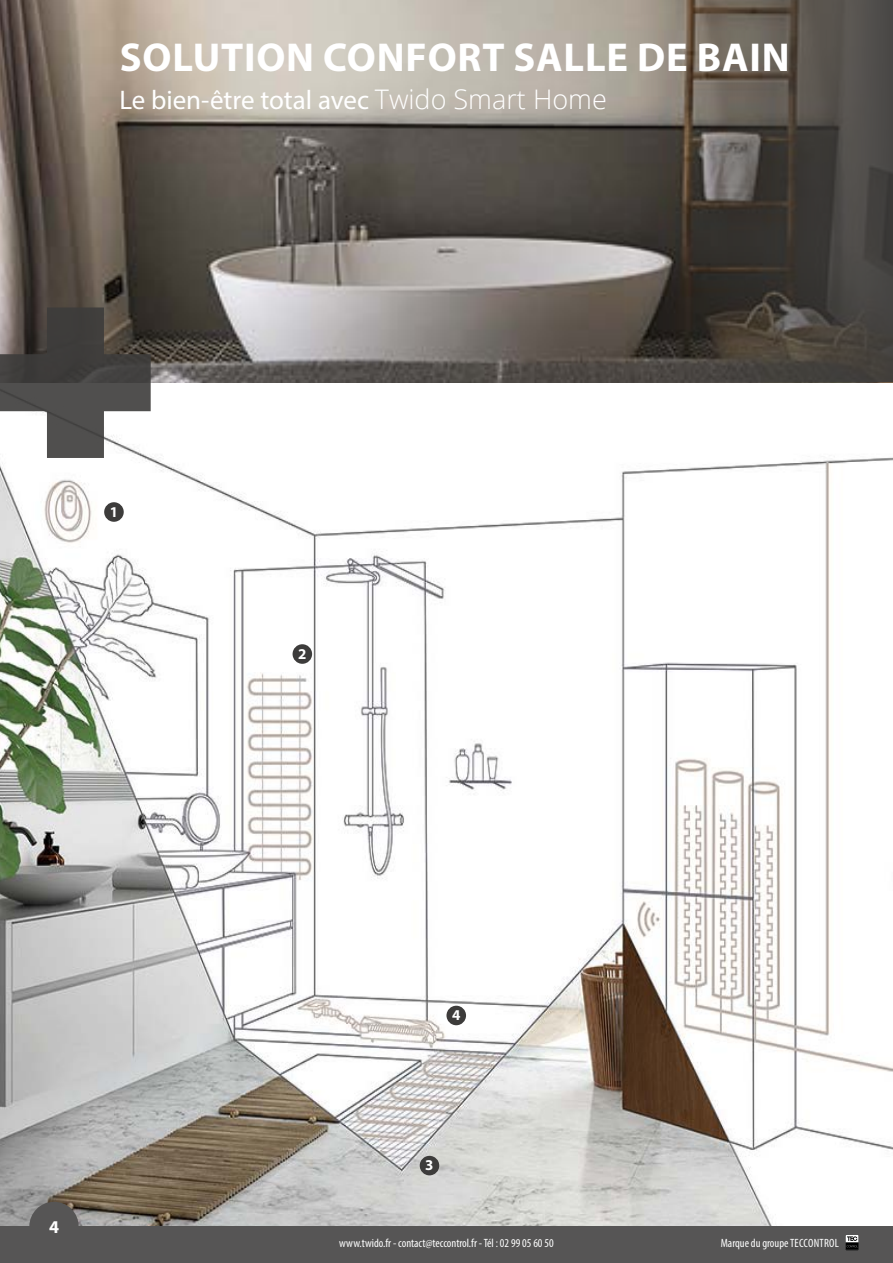
<style>
.page{position:relative;width:893px;height:1263px;background:#fff}
.page>*{position:absolute;margin:0;border:0;box-sizing:border-box;transform-origin:0 0}
.t1{font:700 40.5px "Myriad Pro";letter-spacing:.02em;color:#fff}
.t2{font:27px "Myriad Pro";color:#fff}
.t3{font:700 18px "Myriad Pro";color:#fff}
.t4{font:700 15px "Myriad Pro";color:#fff}
.t5{font:condensed 12px "Myriad Pro";color:#fff}
.s1{font-family:"Open Sans";font-weight:300}
</style>
<div class="page">
<img style="left:0;top:411px;width:893px;height:815px">
<div style="left:0;top:1226px;width:893px;height:37px;background:#565555"></div>
<div style="left:29px;top:1202px;width:50px;height:49px;background:#565555;border-radius:50%"></div>
<img style="left:0;top:0;width:893px;height:383px">
<div style="left:0;top:354px;width:151px;height:57px;background:linear-gradient(to bottom,#3b3938,#545352)"></div>
<div style="left:47px;top:307px;width:57px;height:151px;background:linear-gradient(to right,#464443,#484746)"></div>
<div style="left:104px;top:502px;width:20px;height:20px;background:#3d3c3b;border-radius:50%"></div>
<div style="left:446px;top:1006px;width:20px;height:19px;background:#3d3c3b;border-radius:50%"></div>
<div style="left:293px;top:644px;width:19px;height:20px;background:#3d3c3b;border-radius:50%"></div>
<div style="left:420px;top:1156px;width:19px;height:19px;background:#3d3c3b;border-radius:50%"></div>
<svg style="left:845px;top:1235px;width:14px;height:15px"></svg>
<svg style="left:627px;top:0;width:266px;height:382px;background:#524d47"></svg>
<h1 class="t1" style="left:120px;top:31px;width:671px">SOLUTION CONFORT SALLE DE BAIN</h1>
<h2 class="t2" style="left:119px;top:83px;width:489px">Le bien-être total avec <span class="s1">Twido Smart Home</span></h2>
<p class="t4" style="left:110px;top:502px;width:10px">1</p>
<h3 class="t3" style="left:49px;top:1215px;width:11px">4</h3>
<p class="t4" style="left:298px;top:644px;width:10px">2</p>
<p class="t4" style="left:452px;top:1005px;width:10px">4</p>
<p class="t4" style="left:425px;top:1155px;width:10px">3</p>
<p class="t5" style="left:339px;top:1236px;width:216px">www.twido.fr - contact@teccontrol.fr - Tél : 02 99 05 60 50</p>
<p class="t5" style="left:721px;top:1236px;width:120px">Marque du groupeTECCONTROL</p>
</div>
